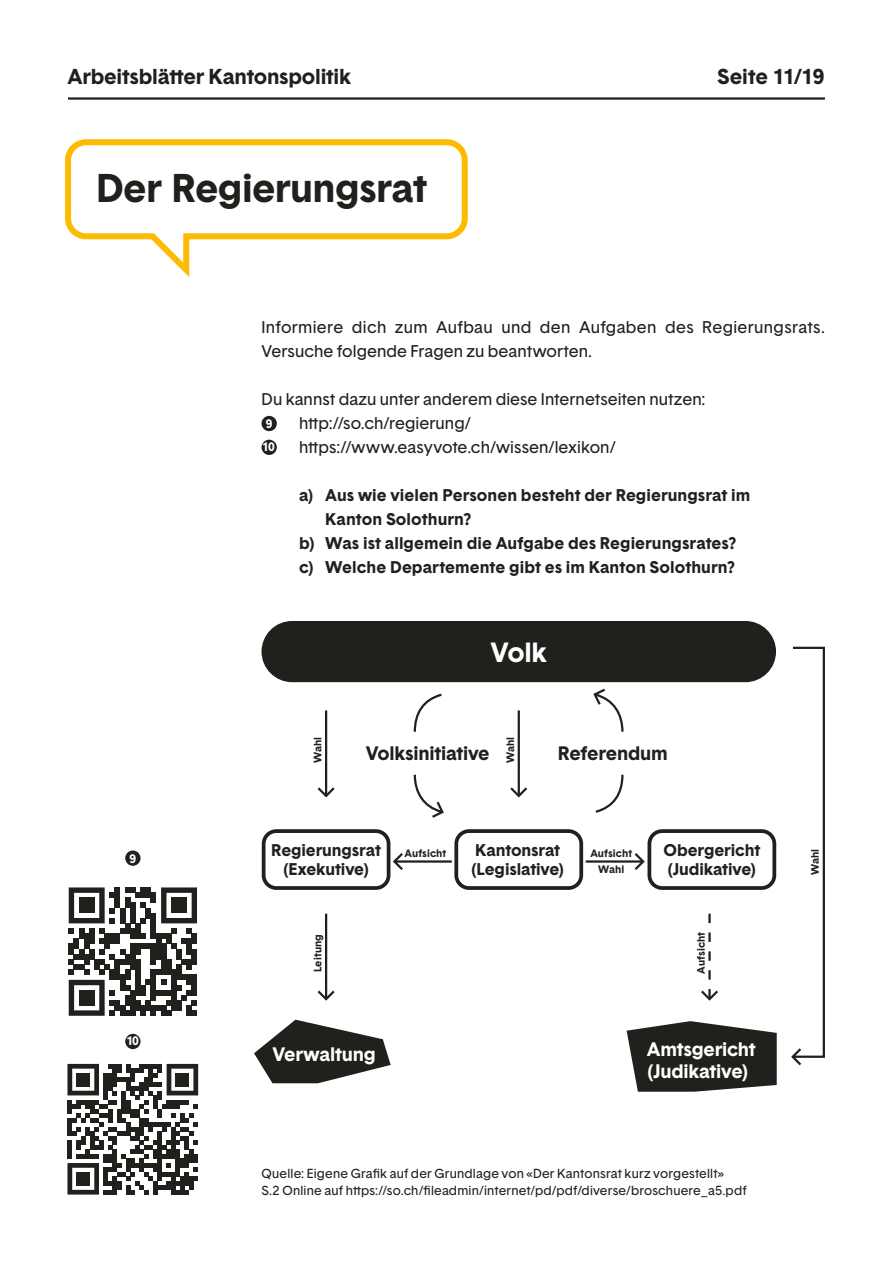
<style>
.page{position:relative;width:893px;height:1263px;background:#fff}
.page>*{position:absolute;margin:0;border:0;box-sizing:border-box;transform-origin:0 0}
.Untertitel{font:700 39px "Basetica";letter-spacing:-.01em;color:#21201c}
.Untertitel-2{font:700 27px "Basetica";color:#fff}
.Fließtext{font:700 21px "Basetica";letter-spacing:-.01em;color:#21201c}
.Untertitel-3{font:700 18.9px "Basetica";letter-spacing:-.01em;color:#fff}
.Untertitel-4{font:700 18.9px "Basetica";letter-spacing:-.01em;color:#21201c}
.Fließtext-2{font:16.5px/24px "Basetica";letter-spacing:.005em;color:#21201c}
.Fließtext-3{font:700 16.5px/24px "Basetica";letter-spacing:.005em;color:#21201c}
.Untertitel-5{font:700 16.5px/19.5px "Basetica";letter-spacing:-.005em;color:#21201c}
.Fließtext-4{font:12.75px/16.5px "Basetica";letter-spacing:.015em;color:#21201c}
.Fließtext-5{font:700 12px "Basetica";color:#fff}
.Untertitel-6{font:700 10.5px "Basetica";letter-spacing:.01em;color:#21201c}
</style>
<div class="page">
<svg style="left:65px;top:139px;width:403px;height:138px"></svg>
<hr style="left:68px;top:97px;width:757px;height:3px;background:#21201c">
<div style="left:261px;top:416px;width:16px;height:15px;background:#21201c;border-radius:50%"></div>
<div style="left:125px;top:850px;width:16px;height:16px;background:#21201c;border-radius:50%"></div>
<div style="left:261px;top:440px;width:16px;height:15px;background:#21201c;border-radius:50%"></div>
<div style="left:125px;top:1034px;width:16px;height:15px;background:#21201c;border-radius:50%"></div>
<div style="left:261px;top:621px;width:515px;height:61px;background:#21201c;border-radius:31px"></div>
<svg style="left:254px;top:1020px;width:137px;height:63px"></svg>
<svg style="left:627px;top:1021px;width:150px;height:71px;background:#403f3b"></svg>
<div style="left:262px;top:829px;width:128px;height:61px;border:4px solid #21201c;border-radius:13px"></div>
<div style="left:454px;top:829px;width:129px;height:61px;border:4px solid #21201c;border-radius:13px"></div>
<div style="left:647px;top:829px;width:129px;height:61px;border:4px solid #21201c;border-radius:13px"></div>
<hr style="left:325px;top:710px;width:2px;height:85px;background:#21201c">
<hr style="left:395px;top:860px;width:57px;height:3px;background:#21201c">
<hr style="left:586px;top:860px;width:57px;height:3px;background:#21201c">
<hr style="left:325px;top:914px;width:2px;height:84px;background:#21201c">
<hr style="left:518px;top:710px;width:2px;height:85px;background:#21201c">
<div style="left:792px;top:647px;width:33px;height:411px;border:2px solid #21201c"></div>
<svg style="left:317px;top:785px;width:18px;height:13px"></svg>
<svg style="left:393px;top:853px;width:12px;height:17px"></svg>
<svg style="left:632px;top:853px;width:13px;height:17px"></svg>
<svg style="left:317px;top:988px;width:18px;height:13px"></svg>
<svg style="left:701px;top:914px;width:17px;height:87px"></svg>
<svg style="left:510px;top:785px;width:18px;height:13px"></svg>
<svg style="left:791px;top:1046px;width:13px;height:20px"></svg>
<svg style="left:413px;top:774px;width:31px;height:44px"></svg>
<svg style="left:593px;top:688px;width:31px;height:44px"></svg>
<svg style="left:413px;top:693px;width:29px;height:39px"></svg>
<svg style="left:595px;top:774px;width:29px;height:39px"></svg>
<svg style="left:69px;top:887px;width:128px;height:129px"></svg>
<div style="left:79px;top:898px;width:15px;height:15px;background:#21201c"></div>
<div style="left:171px;top:898px;width:16px;height:15px;background:#21201c"></div>
<div style="left:79px;top:990px;width:15px;height:15px;background:#21201c"></div>
<svg style="left:67px;top:1064px;width:131px;height:130px"></svg>
<div style="left:76px;top:1073px;width:14px;height:13px;background:#21201c"></div>
<div style="left:176px;top:1073px;width:13px;height:13px;background:#21201c"></div>
<div style="left:76px;top:1172px;width:14px;height:13px;background:#21201c"></div>
<p class="Fließtext" style="left:68px;top:62px;width:285px">Arbeitsblätter Kantonspolitik</p>
<p class="Untertitel" style="left:96px;top:161px;width:332px">Der Regierungsrat</p>
<p class="Fließtext" style="left:717px;top:62px;width:109px">Seite 11/19</p>
<p class="Fließtext-2" style="left:261px;top:315px;width:565px">Informiere dich zum Aufbau und den Aufgaben des Regierungsrats.<br>Versuche folgende Fragen zu beantworten.</p>
<p class="Fließtext-2" style="left:261px;top:387px;width:445px">Du kannst dazu unter anderem diese Internetseiten nutzen:</p>
<p class="Fließtext-2" style="left:299px;top:411px;width:173px">http://so.ch/regierung/</p>
<p class="Fließtext-2" style="left:299px;top:435px;width:318px">https://www.easyvote.ch/wissen/lexikon/</p>
<p class="Fließtext-3" style="left:325px;top:483px;width:426px;text-indent:-26px">a) Aus wie vielen Personen besteht der Regierungsrat im<br>Kanton Solothurn?</p>
<p class="Fließtext-3" style="left:299px;top:531px;width:439px">b) Was ist allgemein die Aufgabe des Regierungsrates?</p>
<p class="Fließtext-3" style="left:299px;top:555px;width:437px">c) Welche Departemente gibt es im Kanton Solothurn?</p>
<p class="Fließtext-5" style="left:266px;top:415px;width:8px">9</p>
<p class="Fließtext-5" style="left:262px;top:439px;width:14px">10</p>
<p class="Fließtext-5" style="left:129px;top:850px;width:8px">9</p>
<p class="Fließtext-5" style="left:126px;top:1033px;width:14px">10</p>
<p class="Untertitel-6" style="left:311px;top:763px;width:28px;rotate:-90deg">Wahl</p>
<p class="Untertitel-2" style="left:491px;top:633px;width:58px">Volk</p>
<p class="Untertitel-4" style="left:366px;top:740px;width:125px">Volksinitiative</p>
<p class="Untertitel-6" style="left:503px;top:763px;width:28px;rotate:-90deg">Wahl</p>
<p class="Untertitel-4" style="left:558px;top:740px;width:111px">Referendum</p>
<p class="Untertitel-5" style="left:271px;top:840px;width:111px;text-align:center">Regierungsrat (Exekutive)</p>
<p class="Untertitel-5" style="left:471px;top:840px;width:95px">Kantonsrat (Legislative)</p>
<p class="Untertitel-6" style="left:404px;top:846px;width:43px">Aufsicht</p>
<p class="Untertitel-6" style="left:590px;top:846px;width:43px">Aufsicht</p>
<p class="Untertitel-6" style="left:598px;top:862px;width:28px">Wahl</p>
<p class="Untertitel-5" style="left:663px;top:840px;width:98px">Obergericht (Judikative)</p>
<p class="Untertitel-6" style="left:311px;top:972px;width:40px;rotate:-90deg">Leitung</p>
<p class="Untertitel-6" style="left:694px;top:974px;width:43px;rotate:-90deg">Aufsicht</p>
<p class="Untertitel-3" style="left:272px;top:1041px;width:105px">Verwaltung</p>
<p class="Untertitel-3" style="left:647px;top:1036px;width:110px">Amtsgericht</p>
<p class="Untertitel-3" style="left:647px;top:1058px;width:103px">(Judikative)</p>
<p class="Fließtext-4" style="left:261px;top:1165px;width:487px">Quelle: Eigene Grafik auf der Grundlage von «Der Kantonsrat kurz vorgestellt»<br>S.2 Online auf https://so.ch/fileadmin/internet/pd/pdf/diverse/broschuere_a5.pdf</p>
<p class="Untertitel-6" style="left:808px;top:875px;width:28px;rotate:-90deg">Wahl</p>
</div>
